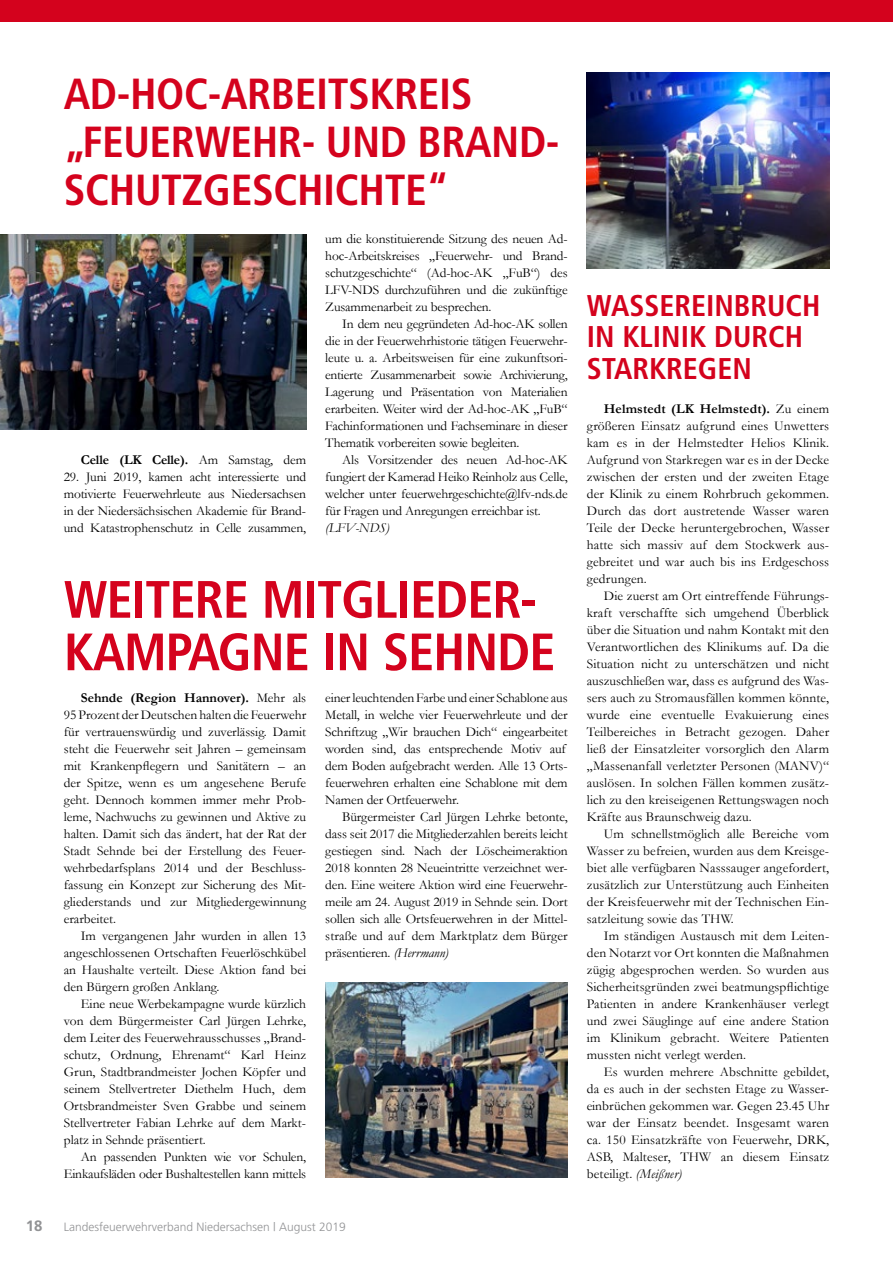
<style>
.page{position:relative;width:893px;height:1263px;background:#fff}
.page>*{position:absolute;margin:0;border:0;box-sizing:border-box;transform-origin:0 0}
.t1{font:700 condensed 52.5px/52.5px "Frutiger";letter-spacing:-.02em;color:#d4021d}
.t2{font:700 condensed 43.5px/48px "Frutiger";letter-spacing:-.01em;color:#d4021d}
.t3{font:700 condensed 30px/31.5px "Frutiger";color:#d4021d}
.t4{font:700 15px "Frutiger";color:#929395}
.t5{font:13.5px/17px "Garamond";letter-spacing:-.01em;color:#000;text-align:justify}
.t6{font:700 13.5px "Garamond";letter-spacing:-.01em;color:#000}
.t7{font:italic 13.5px "Garamond";letter-spacing:-.01em;color:#000}
.t8{font:300 12px "Frutiger";color:#929395}
.s1{font-weight:400}
.s2{font-weight:700}
.s3{font-style:italic}
</style>
<div class="page">
<div style="left:0;top:0;width:893px;height:21px;background:#d4021d"></div>
<img style="left:325px;top:982px;width:243px;height:196px">
<img style="left:0;top:235px;width:307px;height:194px">
<img style="left:587px;top:72px;width:242px;height:197px">
<h2 class="t2" style="left:64px;top:70px;width:497px">AD-HOC-ARBEITSKREIS „FEUERWEHR- UND BRAND-<br>SCHUTZGESCHICHTE“</h2>
<p class="t6" style="left:81px;top:451px;width:227px">Celle (LK Celle). <span class="s1">Am Samstag, dem</span></p>
<p class="t5" style="left:64px;top:468px;width:244px">29. Juni 2019, kamen acht interessierte und motivierte Feuerwehrleute aus Niedersachsen in der Niedersächsischen Akademie für Brand&shy;und Katastrophenschutz in Celle zusammen,</p>
<p class="t5" style="left:325px;top:230px;width:244px">um die konstituierende Sitzung des neuen Ad&shy;hoc-Arbeitskreises „Feuerwehr- und Brand&shy;schutzgeschichte“ (Ad-hoc-AK „FuB“) des LFV-NDS durchzuführen und die zukünftige Zusammenarbeit zu besprechen.</p>
<p class="t5" style="left:325px;top:315px;width:244px;text-indent:17px">In dem neu gegründeten Ad-hoc-AK sollen die in der Feuerwehrhistorie tätigen Feuerwehr&shy;leute u. a. Arbeitsweisen für eine zukunftsori&shy;entierte Zusammenarbeit sowie Archivierung, Lagerung und Präsentation von Materialien erarbeiten. Weiter wird der Ad-hoc-AK „FuB“ Fachinformationen und Fachseminare in dieser Thematik vorbereiten sowie begleiten.</p>
<p class="t5" style="left:325px;top:451px;width:244px;text-indent:17px">Als Vorsitzender des neuen Ad-hoc-AK fungiert der Kamerad Heiko Reinholz aus Celle, welcher unter feuerwehrgeschichte@lfv-nds.de für Fragen und Anregungen erreichbar ist.</p>
<p class="t7" style="left:325px;top:519px;width:66px">(LFV-NDS)</p>
<h1 class="t1" style="left:64px;top:573px;width:493px">WEITERE MITGLIEDER-<br>KAMPAGNE IN SEHNDE</h1>
<p class="t5" style="left:64px;top:689px;width:244px;text-indent:17px"><span class="s2">Sehnde (Region Hannover).</span> Mehr als 95 Prozent der Deutschen halten die Feuerwehr für vertrauenswürdig und zuverlässig. Damit steht die Feuerwehr seit Jahren – gemeinsam mit Krankenpflegern und Sanitätern – an der Spitze, wenn es um angesehene Berufe geht. Dennoch kommen immer mehr Prob&shy;leme, Nachwuchs zu gewinnen und Aktive zu halten. Damit sich das ändert, hat der Rat der Stadt Sehnde bei der Erstellung des Feuer&shy;wehrbedarfsplans 2014 und der Beschluss&shy;fassung ein Konzept zur Sicherung des Mit&shy;gliederstands und zur Mitgliedergewinnung erarbeitet.</p>
<p class="t5" style="left:64px;top:927px;width:244px;text-indent:17px">Im vergangenen Jahr wurden in allen 13 angeschlossenen Ortschaften Feuerlöschkübel an Haushalte verteilt. Diese Aktion fand bei den Bürgern großen Anklang.</p>
<p class="t5" style="left:64px;top:995px;width:244px;text-indent:17px">Eine neue Werbekampagne wurde kürzlich von dem Bürgermeister Carl Jürgen Lehrke, dem Leiter des Feuerwehrausschusses „Brand&shy;schutz, Ordnung, Ehrenamt“ Karl Heinz Grun, Stadtbrandmeister Jochen Köpfer und seinem Stellvertreter Diethelm Huch, dem Ortsbrandmeister Sven Grabbe und seinem Stellvertreter Fabian Lehrke auf dem Markt&shy;platz in Sehnde präsentiert.</p>
<p class="t5" style="left:64px;top:1148px;width:244px;text-align:right">An passenden Punkten wie vor Schulen,<br>Einkaufsläden oder Bushaltestellen kann mittels</p>
<p class="t5" style="left:325px;top:689px;width:244px;text-align:left">einer leuchtenden Farbe und einer Schablone aus Metall, in welche vier Feuerwehrleute und der Schriftzug „Wir brauchen Dich“ eingearbeitet worden sind, das entsprechende Motiv auf dem Boden aufgebracht werden. Alle 13 Orts&shy;feuerwehren erhalten eine Schablone mit dem Namen der Ortfeuerwehr.</p>
<p class="t5" style="left:325px;top:808px;width:244px;text-indent:17px">Bürgermeister Carl Jürgen Lehrke betonte, dass seit 2017 die Mitgliederzahlen bereits leicht gestiegen sind. Nach der Löscheimeraktion 2018 konnten 28 Neueintritte verzeichnet wer&shy;den. Eine weitere Aktion wird eine Feuerwehr&shy;meile am 24. August 2019 in Sehnde sein. Dort sollen sich alle Ortsfeuerwehren in der Mittel&shy;straße und auf dem Marktplatz dem Bürger präsentieren. <span class="s3">(Herrmann)</span></p>
<p class="t4" style="left:26px;top:1217px;width:18px">18</p>
<p class="t8" style="left:64px;top:1220px;width:284px">Landesfeuerwehrverband Niedersachsen | August 2019</p>
<h3 class="t3" style="left:587px;top:290px;width:235px">WASSEREINBRUCH<br>IN KLINIK DURCH<br>STARKREGEN</h3>
<p class="t5" style="left:587px;top:400px;width:244px;text-indent:17px"><span class="s2">Helmstedt (LK Helmstedt).</span> Zu einem größeren Einsatz aufgrund eines Unwetters kam es in der Helmstedter Helios Klinik.<br>Aufgrund von Starkregen war es in der Decke zwischen der ersten und der zweiten Etage der Klinik zu einem Rohrbruch gekommen.<br>Durch das dort austretende Wasser waren Teile der Decke heruntergebrochen, Wasser hatte sich massiv auf dem Stockwerk aus&shy;gebreitet und war auch bis ins Erdgeschoss gedrungen.</p>
<p class="t5" style="left:587px;top:587px;width:244px;text-indent:17px">Die zuerst am Ort eintreffende Führungs&shy;kraft verschaffte sich umgehend Überblick über die Situation und nahm Kontakt mit den Verantwortlichen des Klinikums auf. Da die Situation nicht zu unterschätzen und nicht auszuschließen war, dass es aufgrund des Was&shy;sers auch zu Stromausfällen kommen könnte, wurde eine eventuelle Evakuierung eines Teilbereiches in Betracht gezogen. Daher ließ der Einsatzleiter vorsorglich den Alarm „Massenanfall verletzter Personen (MANV)“ auslösen. In solchen Fällen kommen zusätz&shy;lich zu den kreiseigenen Rettungswagen noch Kräfte aus Braunschweig dazu.</p>
<p class="t5" style="left:587px;top:825px;width:244px;text-indent:17px">Um schnellstmöglich alle Bereiche vom Wasser zu befreien, wurden aus dem Kreisge&shy;biet alle verfügbaren Nasssauger angefordert, zusätzlich zur Unterstützung auch Einheiten der Kreisfeuerwehr mit der Technischen Ein&shy;satzleitung sowie das THW.</p>
<p class="t5" style="left:587px;top:927px;width:244px;text-indent:17px">Im ständigen Austausch mit dem Leiten&shy;den Notarzt vor Ort konnten die Maßnahmen zügig abgesprochen werden. So wurden aus Sicherheitsgründen zwei beatmungspflichtige Patienten in andere Krankenhäuser verlegt und zwei Säuglinge auf eine andere Station im Klinikum gebracht. Weitere Patienten mussten nicht verlegt werden.</p>
<p class="t5" style="left:587px;top:1063px;width:244px;text-indent:17px">Es wurden mehrere Abschnitte gebildet, da es auch in der sechsten Etage zu Wasser&shy;einbrüchen gekommen war. Gegen 23.45 Uhr war der Einsatz beendet. Insgesamt waren ca. 150 Einsatzkräfte von Feuerwehr, DRK, ASB, Malteser, THW an diesem Einsatz beteiligt. <span class="s3">(Meißner)</span></p>
</div>
